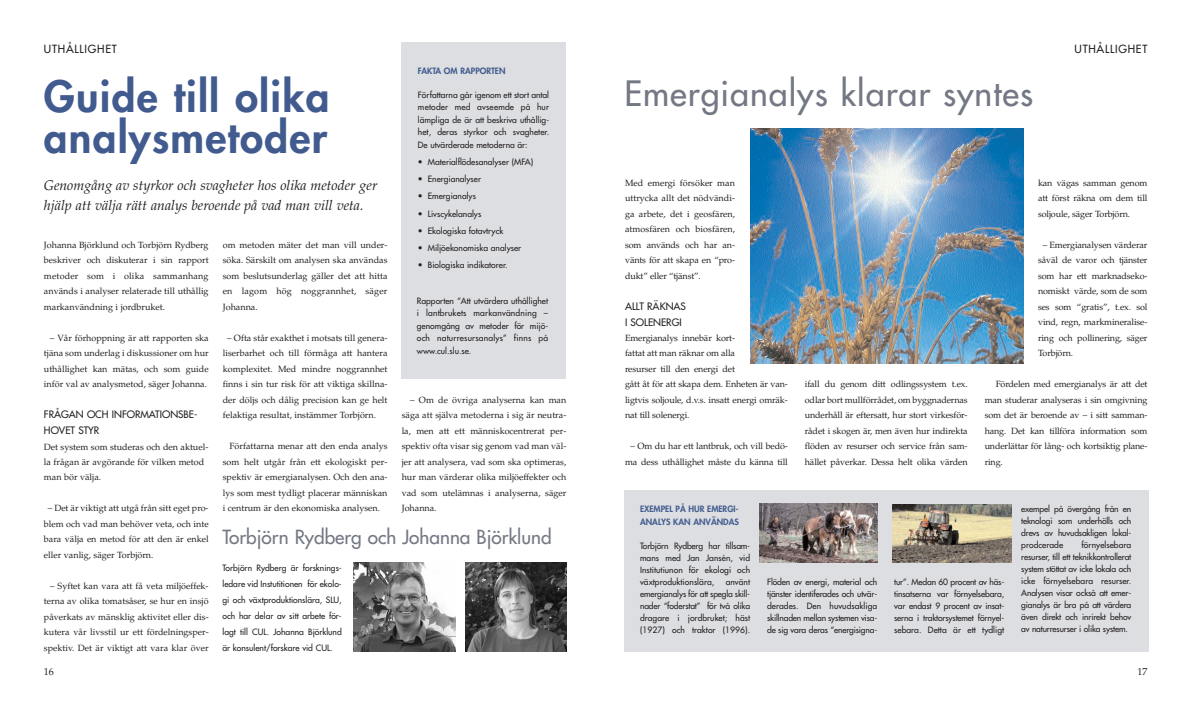
<style>
.page{position:relative;width:1190px;height:708px;background:#fff}
.page>*{position:absolute;margin:0;border:0;box-sizing:border-box;transform-origin:0 0}
.t1{font:800 42px/41px "Futura";letter-spacing:.03em;color:#415b8f}
.t2{font:34px "Futura";letter-spacing:.03em;color:#737884}
.t3{font:19px "Futura";color:#737884}
.t4{font:italic 14px/19.5px "Palatino";color:#231f20}
.t5{font:11px "Futura";letter-spacing:.07em;color:#231f20}
.t6{font:10px/15.5px "Futura";color:#231f20}
.t7{font:10px "Palatino";color:#231f20}
.t8{font:9px/15.5px "Palatino";letter-spacing:-.01em;color:#231f20;text-align:justify}
.t9{font:8.5px/12px "Futura";color:#231f20;text-align:justify}
.t10{font:800 8.5px/12.5px "Futura";color:#415b8f}
</style>
<div class="page">
<img style="left:353px;top:563px;width:102px;height:89px">
<img style="left:466px;top:563px;width:100px;height:89px">
<div style="left:624px;top:490px;width:524px;height:162px;background:#dddee1"></div>
<img style="left:759px;top:504px;width:119px;height:58px">
<img style="left:892px;top:504px;width:120px;height:58px">
<img style="left:750px;top:129px;width:273px;height:235px">
<div style="left:401px;top:43px;width:165px;height:336px;background:#dddee1"></div>
<p class="t5" style="left:44px;top:44px;width:74px">UTHÅLLIGHET</p>
<p class="t5" style="left:1075px;top:44px;width:74px">UTHÅLLIGHET</p>
<p class="t10" style="left:418px;top:66px;width:89px">FAKTA OM RAPPORTEN</p>
<p class="t9" style="left:418px;top:89px;width:133px;line-height:12.5px">Författarna går igenom ett stort antal metoder med avseemde på hur lämpliga de är att beskriva uthållig&shy;het, deras styrkor och svagheter.<br>De utvärderade metoderna är:</p>
<p class="t9" style="left:418px;top:156px;width:117px">• Materialflödesanalyser (MFA)</p>
<p class="t9" style="left:418px;top:174px;width:65px">• Energianalyser</p>
<p class="t9" style="left:418px;top:191px;width:60px">• Emergianalys</p>
<p class="t9" style="left:418px;top:208px;width:65px">• Livscykelanalys</p>
<p class="t9" style="left:418px;top:225px;width:87px">• Ekologiska fotavtryck</p>
<p class="t9" style="left:418px;top:243px;width:105px">• Miljöekonomiska analyser</p>
<p class="t9" style="left:418px;top:260px;width:91px">• Biologiska indikatorer.</p>
<p class="t9" style="left:417px;top:295px;width:133px;line-height:12.5px">Rapporten “Att utvärdera uthållighet i lantbrukets markanvändning – genomgång av metoder för mijö&shy;och naturresursanalys” finns på www.cul.slu.se.</p>
<h1 class="t1" style="left:44px;top:79px;width:287px">Guide till olika analysmetoder</h1>
<h3 class="t4" style="left:44px;top:177px;width:335px">Genomgång av styrkor och svagheter hos olika metoder ger hjälp att välja rätt analys beroende på vad man vill veta.</h3>
<p class="t8" style="left:223px;top:238px;width:166px">om metoden mäter det man vill under&shy;söka. Särskilt om analysen ska användas som beslutsunderlag gäller det att hitta en lagom hög noggrannhet, säger Johanna.</p>
<p class="t8" style="left:223px;top:331px;width:166px;text-indent:4px">– Ofta står exakthet i motsats till genera&shy;liserbarhet och till förmåga att hantera komplexitet. Med mindre noggrannhet finns i sin tur risk för att viktiga skillna&shy;der döljs och dålig precision kan ge helt felaktiga resultat, instämmer Torbjörn.</p>
<p class="t8" style="left:223px;top:440px;width:166px;text-indent:7px">Författarna menar att den enda analys som helt utgår från ett ekologiskt per&shy;spektiv är emergianalysen. Och den ana&shy;lys som mest tydligt placerar människan i centrum är den ekonomiska analysen.</p>
<p class="t8" style="left:44px;top:238px;width:166px">Johanna Björklund och Torbjörn Rydberg beskriver och diskuterar i sin rapport metoder som i olika sammanhang används i analyser relaterade till uthållig markanvändning i jordbruket.</p>
<p class="t8" style="left:44px;top:331px;width:166px;text-indent:6px">– Vår förhoppning är att rapporten ska tjäna som underlag i diskussioner om hur uthållighet kan mätas, och som guide inför val av analysmetod, säger Johanna.</p>
<p class="t6" style="left:44px;top:408px;width:155px">FRÅGAN OCH INFORMATIONSBE-<br>HOVET STYR</p>
<p class="t8" style="left:44px;top:440px;width:166px;text-align:left">Det system som studeras och den aktuel&shy;la frågan är avgörande för vilken metod man bör välja.</p>
<p class="t8" style="left:44px;top:502px;width:166px;text-indent:4px">– Det är viktigt att utgå från sitt eget pro&shy;blem och vad man behöver veta, och inte bara välja en metod för att den är enkel eller vanlig, säger Torbjörn.</p>
<p class="t8" style="left:44px;top:579px;width:166px;text-indent:6px">– Syftet kan vara att få veta miljöeffek&shy;terna av olika tomatsåser, se hur en insjö påverkats av mänsklig aktivitet eller dis&shy;kutera vår livsstil ur ett fördelningsper&shy;spektiv. Det är viktigt att vara klar över</p>
<p class="t8" style="left:402px;top:393px;width:166px;text-indent:9px">– Om de övriga analyserna kan man säga att själva metoderna i sig är neutra&shy;la, men att ett människocentrerat per&shy;spektiv ofta visar sig genom vad man väl&shy;jer att analysera, vad som ska optimeras, hur man värderar olika miljöeffekter och vad som utelämnas i analyserna, säger Johanna.</p>
<h3 class="t3" style="left:223px;top:528px;width:331px">Torbjörn Rydberg och Johanna Björklund</h3>
<p class="t9" style="left:223px;top:561px;width:121px;line-height:16px">Torbjörn Rydberg är forsknings&shy;ledare vid Instutitionen för ekolo&shy;gi och växtproduktionslära, SLU, och har delar av sitt arbete för&shy;lagt till CUL. Johanna Björklund är konsulent/forskare vid CUL.</p>
<h2 class="t2" style="left:625px;top:76px;width:410px">Emergianalys klarar syntes</h2>
<p class="t8" style="left:625px;top:176px;width:111px">Med emergi försöker man uttrycka allt det nödvändi&shy;ga arbete, det i geosfären, atmosfären och biosfären, som används och har an&shy;vänts för att skapa en “pro&shy;dukt” eller “tjänst”.</p>
<p class="t6" style="left:625px;top:299px;width:62px">ALLT RÄKNAS<br>I SOLENERGI</p>
<p class="t8" style="left:625px;top:331px;width:164px;text-align:left">Emergianalys innebär kort-<br>fattat att man räknar om alla<br>resurser till den energi det<br>gått åt för att skapa dem. Enheten är van&shy;ligtvis soljoule, d.v.s. insatt energi omräk&shy;nat till solenergi.</p>
<p class="t8" style="left:625px;top:440px;width:164px;text-align:center">– Om du har ett lantbruk, och vill bedö&shy;ma dess uthållighet måste du känna till</p>
<p class="t8" style="left:805px;top:378px;width:164px">ifall du genom ditt odlingssystem t.ex. odlar bort mullförrådet, om byggnadernas underhåll är eftersatt, hur stort virkesför&shy;rådet i skogen är, men även hur indirekta flöden av resurser och service från sam&shy;hället påverkar. Dessa helt olika värden</p>
<p class="t8" style="left:1038px;top:176px;width:111px">kan vägas samman genom att först räkna om dem till soljoule, säger Torbjörn.</p>
<p class="t8" style="left:1038px;top:238px;width:111px;text-indent:5px">– Emergianalysen värderar såväl de varor och tjänster som har ett marknadseko&shy;nomiskt värde, som de som ses som “gratis”, t.ex. sol vind, regn, markmineralise&shy;ring och pollinering, säger Torbjörn.</p>
<p class="t8" style="left:985px;top:378px;width:164px;text-indent:11px">Fördelen med emergianalys är att det man studerar analyseras i sin omgivning som det är beroende av – i sitt samman&shy;hang. Det kan tillföra information som underlättar för lång- och kortsiktig plane&shy;ring.</p>
<p class="t10" style="left:640px;top:504px;width:100px">EXEMPEL PÅ HUR EMERGI-<br>ANALYS KAN ANVÄNDAS</p>
<p class="t9" style="left:640px;top:540px;width:112px">Torbjörn Rydberg har tillsam&shy;mans med Jan Jansén, vid Institutiunon för ekologi och växtproduktionslära,</p>
<p class="t9" style="left:640px;top:576px;width:112px;text-indent:86px">använt emergianalys för att spegla skill&shy;nader “foderstat” för två olika dragare i jordbruket; häst (1927) och traktor (1996).</p>
<p class="t9" style="left:767px;top:576px;width:112px">Flöden av energi, material och tjänster identiferades och utvär&shy;derades. Den huvudsakliga skillnaden mellan systemen visa&shy;de sig vara deras “energisigna-</p>
<p class="t9" style="left:894px;top:576px;width:112px">tur”. Medan 60 procent av häs&shy;tinsatserna var förnyelsebara, var endast 9 procent av insat&shy;serna i traktorsystemet förnyel&shy;sebara. Detta är ett tydligt</p>
<p class="t9" style="left:1021px;top:504px;width:112px">exempel på övergång från en teknologi som underhölls och drevs av huvudsakligen lokal&shy;prodcerade</p>
<p class="t9" style="left:1021px;top:540px;width:112px;text-indent:60px">förnyelsebara resurser, till ett teknikkontrollerat system stöttat av icke lokala och icke förnyelsebara resurser.<br>Analysen visar också att emer&shy;gianalys är bra på att värdera även direkt och inrirekt behov av naturresurser i olika system.</p>
<p class="t7" style="left:44px;top:668px;width:11px">16</p>
<p class="t7" style="left:1137px;top:668px;width:11px">17</p>
</div>
